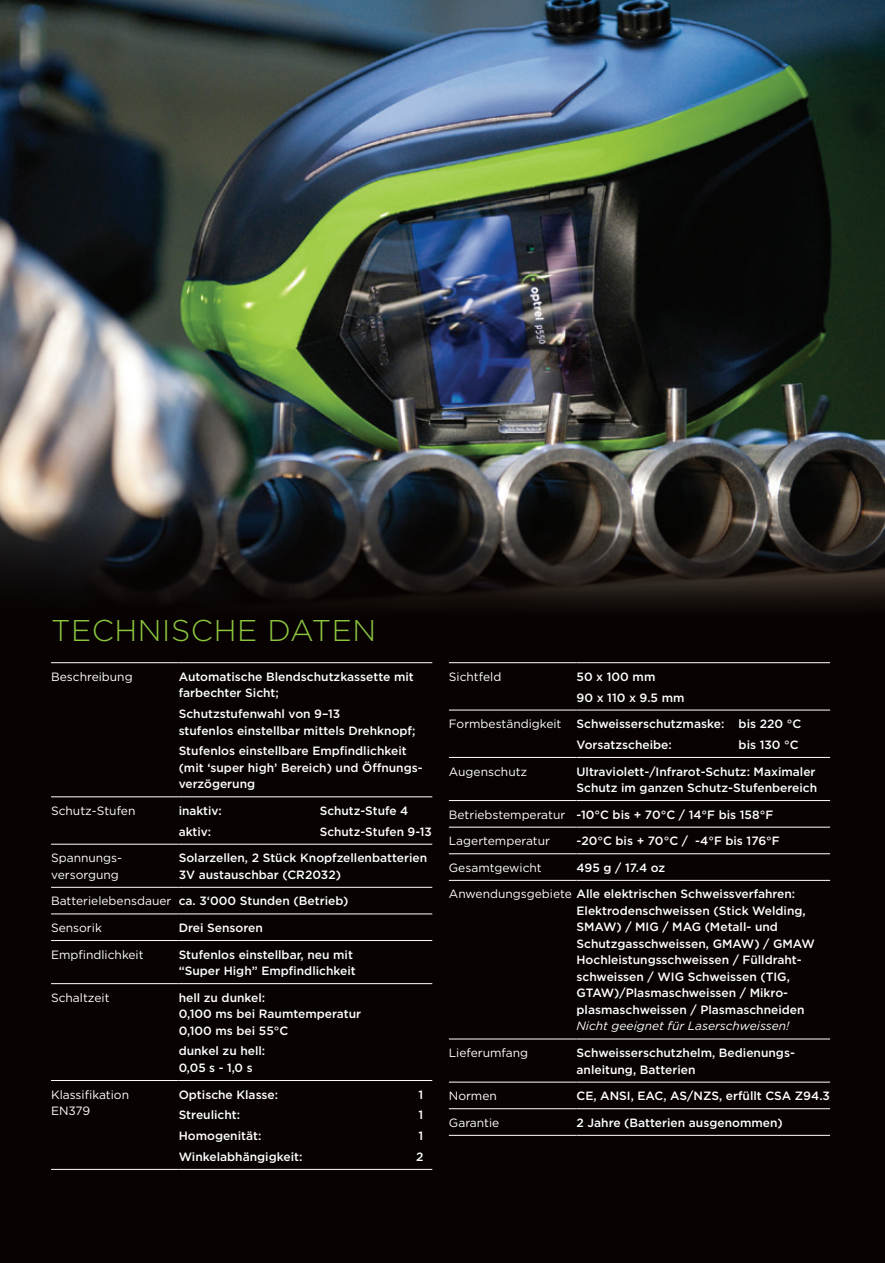
<style>
.page{position:relative;width:885px;height:1263px;background:#fff}
.page>*{position:absolute;margin:0;border:0;box-sizing:border-box;transform-origin:0 0}
.t1{font:300 30px "Gotham";letter-spacing:.02em;color:#8bc63e}
.t2{font:500 12px/16.5px "Gotham";color:#fff}
.t3{font:12px/16.5px "Gotham";color:#fff}
.t4{font:italic 12px "Gotham";color:#fff}
.s1{font-weight:400}
</style>
<div class="page">
<hr style="left:884px;top:0;width:1px;height:1263px;background:#080302">
<div style="left:0;top:0;width:884px;height:1263px;background:#080302"></div>
<img style="left:0;top:0;width:884px;height:512px">
<svg style="left:0;top:512px;width:884px;height:93px"></svg>
<hr style="left:51px;top:662px;width:128px;height:1px;background:#fff">
<hr style="left:179px;top:662px;width:253px;height:1px;background:#fff">
<hr style="left:51px;top:796px;width:128px;height:1px;background:#fff">
<hr style="left:179px;top:796px;width:253px;height:1px;background:#fff">
<hr style="left:51px;top:844px;width:128px;height:1px;background:#fff">
<hr style="left:179px;top:844px;width:253px;height:1px;background:#fff">
<hr style="left:51px;top:887px;width:128px;height:1px;background:#fff">
<hr style="left:179px;top:887px;width:253px;height:1px;background:#fff">
<hr style="left:51px;top:913px;width:128px;height:1px;background:#fff">
<hr style="left:179px;top:913px;width:253px;height:1px;background:#fff">
<hr style="left:51px;top:940px;width:128px;height:1px;background:#fff">
<hr style="left:179px;top:940px;width:253px;height:1px;background:#fff">
<hr style="left:51px;top:983px;width:128px;height:1px;background:#fff">
<hr style="left:179px;top:983px;width:253px;height:1px;background:#fff">
<hr style="left:51px;top:1080px;width:128px;height:1px;background:#fff">
<hr style="left:179px;top:1080px;width:253px;height:1px;background:#fff">
<hr style="left:51px;top:1169px;width:128px;height:1px;background:#fff">
<hr style="left:179px;top:1169px;width:253px;height:1px;background:#fff">
<hr style="left:449px;top:662px;width:127px;height:1px;background:#fff">
<hr style="left:576px;top:662px;width:254px;height:1px;background:#fff">
<hr style="left:449px;top:710px;width:127px;height:1px;background:#fff">
<hr style="left:576px;top:710px;width:254px;height:1px;background:#fff">
<hr style="left:449px;top:757px;width:127px;height:1px;background:#fff">
<hr style="left:576px;top:757px;width:254px;height:1px;background:#fff">
<hr style="left:449px;top:800px;width:127px;height:1px;background:#fff">
<hr style="left:576px;top:800px;width:254px;height:1px;background:#fff">
<hr style="left:449px;top:827px;width:127px;height:1px;background:#fff">
<hr style="left:576px;top:827px;width:254px;height:1px;background:#fff">
<hr style="left:449px;top:853px;width:127px;height:1px;background:#fff">
<hr style="left:576px;top:853px;width:254px;height:1px;background:#fff">
<hr style="left:449px;top:880px;width:127px;height:1px;background:#fff">
<hr style="left:576px;top:880px;width:254px;height:1px;background:#fff">
<hr style="left:449px;top:1039px;width:127px;height:1px;background:#fff">
<hr style="left:576px;top:1039px;width:254px;height:1px;background:#fff">
<hr style="left:449px;top:1082px;width:127px;height:1px;background:#fff">
<hr style="left:576px;top:1082px;width:254px;height:1px;background:#fff">
<hr style="left:449px;top:1108px;width:127px;height:1px;background:#fff">
<hr style="left:576px;top:1108px;width:254px;height:1px;background:#fff">
<hr style="left:449px;top:1135px;width:127px;height:1px;background:#fff">
<hr style="left:576px;top:1135px;width:254px;height:1px;background:#fff">
<h1 class="t1" style="left:51px;top:611px;width:326px">TECHNISCHE DATEN</h1>
<p class="t3" style="left:51px;top:668px;width:83px">Beschreibung</p>
<p class="t2" style="left:179px;top:668px;width:236px">Automatische Blendschutzkassette mit farbechter Sicht;</p>
<p class="t2" style="left:179px;top:705px;width:238px">Schutzstufenwahl von 9–13<br>stufenlos einstellbar mittels Drehknopf;</p>
<p class="t2" style="left:179px;top:743px;width:245px">Stufenlos einstellbare Empfindlichkeit (mit ‘super high’ Bereich) und Öffnungs&shy;verzögerung</p>
<p class="t3" style="left:51px;top:802px;width:86px">Schutz-Stufen</p>
<p class="t2" style="left:179px;top:802px;width:45px">inaktiv:</p>
<p class="t2" style="left:320px;top:802px;width:90px">Schutz-Stufe 4</p>
<p class="t2" style="left:179px;top:823px;width:34px">aktiv:</p>
<p class="t2" style="left:320px;top:823px;width:114px">Schutz-Stufen 9-13</p>
<p class="t3" style="left:51px;top:849px;width:71px">Spannungs&shy;versorgung</p>
<p class="t2" style="left:179px;top:850px;width:250px">Solarzellen, 2 Stück Knopfzellenbatterien<br>3V austauschbar (CR2032)</p>
<p class="t2" style="left:51px;top:893px;width:299px"><span class="s1">Batterielebensdauer</span> ca. 3‘000 Stunden (Betrieb)</p>
<p class="t3" style="left:51px;top:919px;width:52px">Sensorik</p>
<p class="t2" style="left:179px;top:919px;width:86px">Drei Sensoren</p>
<p class="t3" style="left:51px;top:946px;width:94px">Empfindlichkeit</p>
<p class="t2" style="left:179px;top:946px;width:179px">Stufenlos einstellbar, neu mit “Super High” Empfindlichkeit</p>
<p class="t3" style="left:51px;top:989px;width:60px">Schaltzeit</p>
<p class="t2" style="left:179px;top:989px;width:184px">hell zu dunkel:<br>0,100 ms bei Raumtemperatur<br>0,100 ms bei 55°C</p>
<p class="t2" style="left:179px;top:1043px;width:88px">dunkel zu hell:<br>0,05 s - 1,0 s</p>
<p class="t3" style="left:51px;top:1086px;width:80px">Klassifikation<br>EN379</p>
<p class="t2" style="left:179px;top:1086px;width:101px">Optische Klasse:</p>
<p class="t2" style="left:418px;top:1086px;width:6px">1</p>
<p class="t2" style="left:179px;top:1107px;width:63px">Streulicht:</p>
<p class="t2" style="left:418px;top:1107px;width:6px">1</p>
<p class="t2" style="left:179px;top:1127px;width:84px">Homogenität:</p>
<p class="t2" style="left:418px;top:1127px;width:6px">1</p>
<p class="t2" style="left:179px;top:1148px;width:125px">Winkelabhängigkeit:</p>
<p class="t2" style="left:416px;top:1148px;width:9px">2</p>
<p class="t3" style="left:449px;top:668px;width:54px">Sichtfeld</p>
<p class="t2" style="left:576px;top:666px;width:109px;line-height:20.7px">50 x 100 mm<br>90 x 110 x 9.5 mm</p>
<p class="t3" style="left:449px;top:715px;width:114px">Formbeständigkeit</p>
<p class="t2" style="left:576px;top:713px;width:226px;line-height:20.7px">Schweisserschutzmaske: bis 220 °C<br>Vorsatzscheibe:</p>
<p class="t2" style="left:738px;top:736px;width:62px">bis 130 °C</p>
<p class="t3" style="left:449px;top:763px;width:80px">Augenschutz</p>
<p class="t2" style="left:576px;top:763px;width:242px">Ultraviolett-/Infrarot-Schutz: Maximaler<br>Schutz im ganzen Schutz-Stufenbereich</p>
<p class="t2" style="left:449px;top:806px;width:326px"><span class="s1">Betriebstemperatur</span> -10°C bis + 70°C / 14°F bis 158°F</p>
<p class="t3" style="left:449px;top:832px;width:103px">Lagertemperatur</p>
<p class="t2" style="left:576px;top:832px;width:205px">-20°C bis + 70°C / -4°F bis 176°F</p>
<p class="t3" style="left:449px;top:859px;width:94px">Gesamtgewicht</p>
<p class="t2" style="left:576px;top:859px;width:90px">495 g / 17.4 oz</p>
<p class="t2" style="left:576px;top:886px;width:240px;text-indent:-128px"><span class="s1">Anwendungsgebiete</span> Alle elektrischen Schweissverfahren:<br>Elektrodenschweissen (Stick Welding, SMAW) / MIG / MAG (Metall- und Schutzgasschweissen, GMAW) / GMAW Hochleistungsschweissen / Fülldraht&shy;schweissen / WIG Schweissen (TIG, GTAW)/Plasmaschweissen / Mikro&shy;plasmaschweissen / Plasmaschneiden</p>
<p class="t4" style="left:576px;top:1018px;width:214px">Nicht geeignet für Laserschweissen!</p>
<p class="t3" style="left:449px;top:1044px;width:81px">Lieferumfang</p>
<p class="t2" style="left:576px;top:1044px;width:218px">Schweisserschutzhelm, Bedienungs&shy;anleitung, Batterien</p>
<p class="t3" style="left:449px;top:1087px;width:49px">Normen</p>
<p class="t2" style="left:576px;top:1087px;width:255px">CE, ANSI, EAC, AS/NZS, erfüllt CSA Z94.3</p>
<p class="t3" style="left:449px;top:1114px;width:52px">Garantie</p>
<p class="t2" style="left:576px;top:1114px;width:208px">2 Jahre (Batterien ausgenommen)</p>
</div>
